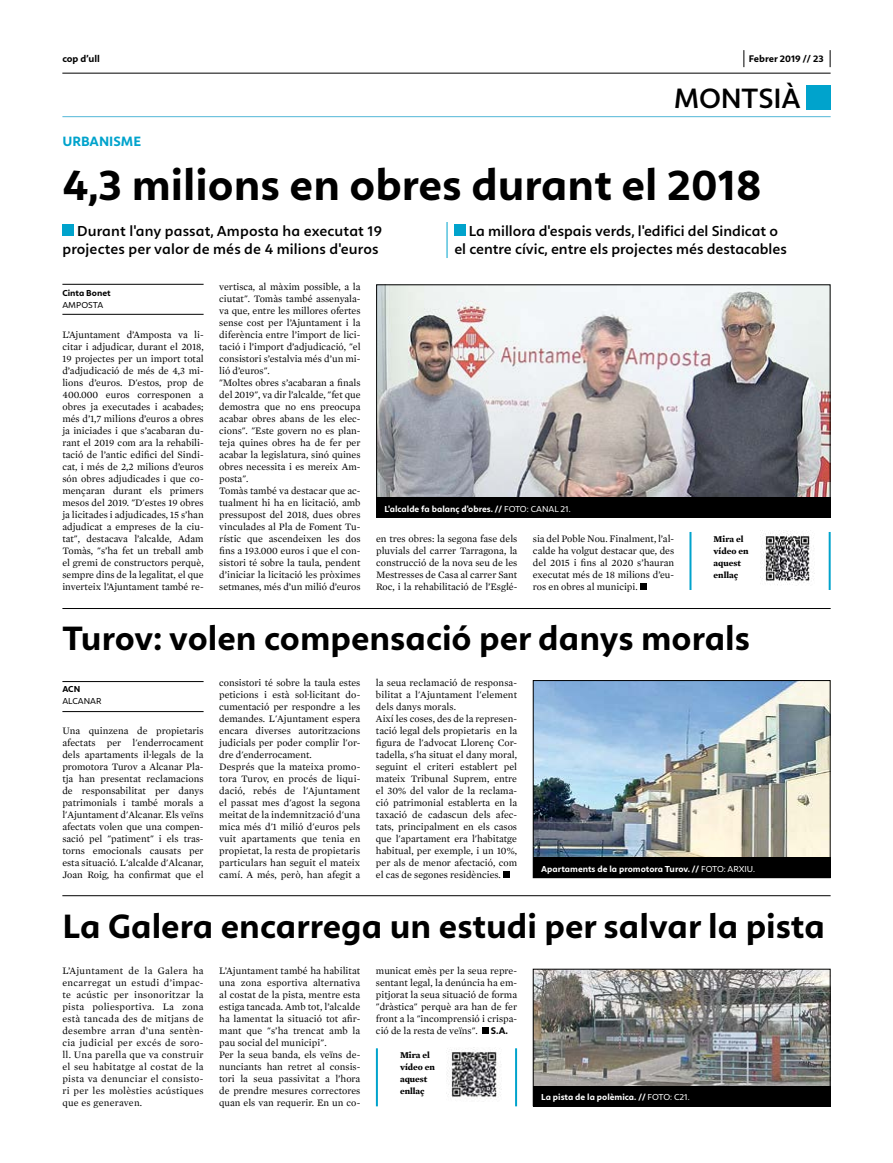
<style>
.page{position:relative;width:893px;height:1163px;background:#fff}
.page>*{position:absolute;margin:0;border:0;box-sizing:border-box;transform-origin:0 0}
.t1{font:700 45px "Calima";color:#000}
.t2{font:700 35px "Calima";color:#000}
.t3{font:600 29px "Calima";letter-spacing:-.005em;color:#000}
.t4{font:600 15px/18px "Calima";color:#000;text-align:right}
.t5{font:700 14px "Calima";color:#00a3cc}
.t6{font:10px/12px "Mercury Text G1";color:#000;text-align:justify}
.t7{font:700 10px "Calima";color:#000}
.t8{font:700 9px "Calima";color:#fff}
.t9{font:700 9px/12px "Mercury Text G1";color:#000}
.t10{font:9px "Calima";color:#000}
.t11{font:700 9px "Calima";color:#000}
.s1{font-weight:400}
</style>
<div class="page">
<hr style="left:62px;top:73px;width:769px;height:1px;background:#000">
<svg style="left:743px;top:50px;width:1px;height:17px"></svg>
<svg style="left:830px;top:50px;width:1px;height:17px"></svg>
<div style="left:503px;top:871px;width:7px;height:7px;background:#000"></div>
<div style="left:640px;top:583px;width:7px;height:7px;background:#000"></div>
<img style="left:378px;top:286px;width:451px;height:211px">
<div style="left:62px;top:224px;width:12px;height:12px;background:#00a3cc"></div>
<div style="left:454px;top:224px;width:11px;height:12px;background:#00a3cc"></div>
<hr style="left:447px;top:222px;width:1px;height:36px;background:#00a3cc">
<hr style="left:62px;top:895px;width:769px;height:1px;background:#000">
<hr style="left:62px;top:608px;width:769px;height:1px;background:#000">
<img style="left:535px;top:970px;width:294px;height:115px">
<div style="left:533px;top:968px;width:298px;height:138px;border:1px solid #000"></div>
<img style="left:535px;top:682px;width:294px;height:175px">
<div style="left:533px;top:680px;width:298px;height:198px;border:1px solid #000"></div>
<div style="left:533px;top:1085px;width:298px;height:21px;background:#000"></div>
<div style="left:533px;top:857px;width:298px;height:21px;background:#000"></div>
<div style="left:376px;top:497px;width:455px;height:21px;background:#000"></div>
<div style="left:482px;top:1027px;width:7px;height:7px;background:#000"></div>
<div style="left:807px;top:86px;width:24px;height:24px;background:#00a3cc"></div>
<hr style="left:62px;top:116px;width:769px;height:1px;background:#52b7d8">
<hr style="left:62px;top:314px;width:142px;height:1px;background:#000">
<hr style="left:62px;top:711px;width:142px;height:1px;background:#000">
<hr style="left:62px;top:284px;width:142px;height:1px;background:#000">
<hr style="left:62px;top:681px;width:142px;height:1px;background:#000">
<img style="left:760px;top:531px;width:55px;height:54px">
<hr style="left:689px;top:532px;width:2px;height:58px;background:#00a3cc">
<hr style="left:829px;top:532px;width:2px;height:58px;background:#00a3cc">
<img style="left:446px;top:1047px;width:55px;height:52px">
<hr style="left:376px;top:1048px;width:2px;height:58px;background:#00a3cc">
<hr style="left:515px;top:1048px;width:2px;height:58px;background:#00a3cc">
<p class="t7" style="left:62px;top:53px;width:39px">cop d’ull</p>
<p class="t7" style="left:749px;top:53px;width:76px">Febrer 2019 // 23</p>
<h3 class="t3" style="left:674px;top:82px;width:128px">MONTSIÀ</h3>
<h3 class="t5" style="left:62px;top:133px;width:80px">URBANISME</h3>
<h1 class="t1" style="left:62px;top:159px;width:701px">4,3 milions en obres durant el 2018</h1>
<h3 class="t4" style="left:62px;top:222px;width:321px">Durant l'any passat, Amposta ha executat 19 projectes per valor de més de 4 milions d'euros</h3>
<h3 class="t4" style="left:454px;top:222px;width:334px;text-align:center">La millora d'espais verds, l'edifici del Sindicat o<br>el centre cívic, entre els projectes més destacables</h3>
<p class="t11" style="left:62px;top:288px;width:50px">Cinta Bonet</p>
<p class="t10" style="left:62px;top:299px;width:42px">AMPOSTA</p>
<p class="t6" style="left:62px;top:328px;width:143px">L’Ajuntament d’Amposta va li&shy;citar i adjudicar, durant el 2018, 19 projectes per un import total d’adjudicació de més de 4,3 mi&shy;lions d’euros. D'estos, prop de 400.000 euros corresponen a obres ja executades i acabades; més d’1,7 milions d’euros a obres ja iniciades i que s’acabaran du&shy;rant el 2019 com ara la rehabili&shy;tació de l’antic edifici del Sindi&shy;cat, i més de 2,2 milions d’euros són obres adjudicades i que co&shy;mençaran durant els primers mesos del 2019. "D'estes 19 obres ja licitades i adjudicades, 15 s’han adjudicat a empreses de la ciu&shy;tat", destacava l’alcalde, Adam Tomàs, "s’ha fet un treball amb el gremi de constructors perquè, sempre dins de la legalitat, el que inverteix l’Ajuntament també re-</p>
<p class="t6" style="left:219px;top:280px;width:143px;text-align:left">vertisca, al màxim possible, a la ciutat". Tomàs també assenyala&shy;va que, entre les millores ofertes sense cost per l’Ajuntament i la diferència entre l’import de lici&shy;tació i l’import d’adjudicació, "el consistori s’estalvia més d’un mi&shy;lió d’euros".<br>"Moltes obres s’acabaran a finals del 2019", va dir l’alcalde, "fet que demostra que no ens preocupa acabar obres abans de les elec&shy;cions". "Este govern no es plan&shy;teja quines obres ha de fer per acabar la legislatura, sinó quines obres necessita i es mereix Am&shy;posta".<br>Tomàs també va destacar que ac&shy;tualment hi ha en licitació, amb pressupost del 2018, dues obres vinculades al Pla de Foment Tu&shy;rístic que ascendeixen les dos fins a 193.000 euros i que el con&shy;sistori té sobre la taula, pendent d’iniciar la licitació les pròximes setmanes, més d’un milió d’euros</p>
<p class="t8" style="left:385px;top:503px;width:188px">L'alcalde fa balanç d'obres. // <span class="s1">FOTO: CANAL 21.</span></p>
<p class="t6" style="left:376px;top:532px;width:143px">en tres obres: la segona fase dels pluvials del carrer Tarragona, la construcció de la nova seu de les Mestresses de Casa al carrer Sant Roc, i la rehabilitació de l’Esglé-</p>
<p class="t6" style="left:533px;top:532px;width:143px">sia del Poble Nou. Finalment, l’al&shy;calde ha volgut destacar que, des del 2015 i fins al 2020 s’hauran executat més de 18 milions d’eu&shy;ros en obres al municipi.</p>
<p class="t9" style="left:714px;top:533px;width:36px">Mira el vídeo en aquest enllaç</p>
<h2 class="t2" style="left:62px;top:618px;width:689px">Turov: volen compensació per danys morals</h2>
<p class="t11" style="left:62px;top:684px;width:19px">ACN</p>
<p class="t10" style="left:62px;top:695px;width:41px">ALCANAR</p>
<p class="t6" style="left:62px;top:724px;width:143px">Una quinzena de propietaris afectats per l'enderrocament dels apartaments il·legals de la promotora Turov a Alcanar Pla&shy;tja han presentat reclamacions de responsabilitat per danys patrimonials i també morals a l'Ajuntament d'Alcanar. Els veïns afectats volen que una compen&shy;sació pel "patiment" i els tras&shy;torns emocionals causats per esta situació. L'alcalde d'Alcanar, Joan Roig, ha confirmat que el</p>
<p class="t6" style="left:219px;top:676px;width:143px;text-align:left">consistori té sobre la taula estes peticions i està sol·licitant do&shy;cumentació per respondre a les demandes. L'Ajuntament espera encara diverses autoritzacions judicials per poder complir l'or&shy;dre d'enderrocament.<br>Després que la mateixa promo&shy;tora Turov, en procés de liqui&shy;dació, rebés de l'Ajuntament el passat mes d'agost la segona meitat de la indemnització d'una mica més d'1 milió d'euros pels vuit apartaments que tenia en propietat, la resta de propietaris particulars han seguit el mateix camí. A més, però, han afegit a</p>
<p class="t6" style="left:376px;top:676px;width:143px;text-align:left">la seua reclamació de responsa&shy;bilitat a l'Ajuntament l'element dels danys morals.<br>Així les coses, des de la represen&shy;tació legal dels propietaris en la figura de l'advocat Llorenç Cor&shy;tadella, s'ha situat el dany moral, seguint el criteri establert pel mateix Tribunal Suprem, entre el 30% del valor de la reclama&shy;ció patrimonial establerta en la taxació de cadascun dels afec&shy;tats, principalment en els casos que l'apartament era l'habitatge habitual, per exemple, i un 10%, per als de menor afectació, com el cas de segones residències.</p>
<p class="t8" style="left:541px;top:863px;width:215px">Apartaments de la promotora Turov. // <span class="s1">FOTO: ARXIU.</span></p>
<h2 class="t2" style="left:62px;top:906px;width:764px">La Galera encarrega un estudi per salvar la pista</h2>
<p class="t6" style="left:62px;top:964px;width:143px">L’Ajuntament de la Galera ha encarregat un estudi d’impac&shy;te acústic per insonoritzar la pista poliesportiva. La zona està tancada des de mitjans de desembre arran d’una sentèn&shy;cia judicial per excés de soro&shy;ll. Una parella que va construir el seu habitatge al costat de la pista va denunciar el consisto&shy;ri per les molèsties acústiques que es generaven.</p>
<p class="t6" style="left:219px;top:964px;width:143px;text-align:left">L’Ajuntament també ha habilitat una zona esportiva alternativa al costat de la pista, mentre esta estiga tancada. Amb tot, l’alcalde ha lamentat la situació tot afir&shy;mant que "s’ha trencat amb la pau social del municipi".<br>Per la seua banda, els veïns de&shy;nunciants han retret al consis&shy;tori la seua passivitat a l’hora de prendre mesures correctores quan els van requerir. En un co-</p>
<p class="t6" style="left:376px;top:964px;width:143px">municat emès per la seua repre&shy;sentant legal, la denúncia ha em&shy;pitjorat la seua situació de forma "dràstica" perquè ara han de fer front a la "incomprensió i crispa&shy;ció de la resta de veïns".</p>
<p class="t7" style="left:491px;top:1025px;width:19px">S.A.</p>
<p class="t9" style="left:400px;top:1049px;width:36px">Mira el vídeo en aquest enllaç</p>
<p class="t8" style="left:541px;top:1091px;width:150px">La pista de la polèmica. // <span class="s1">FOTO: C21.</span></p>
</div>
